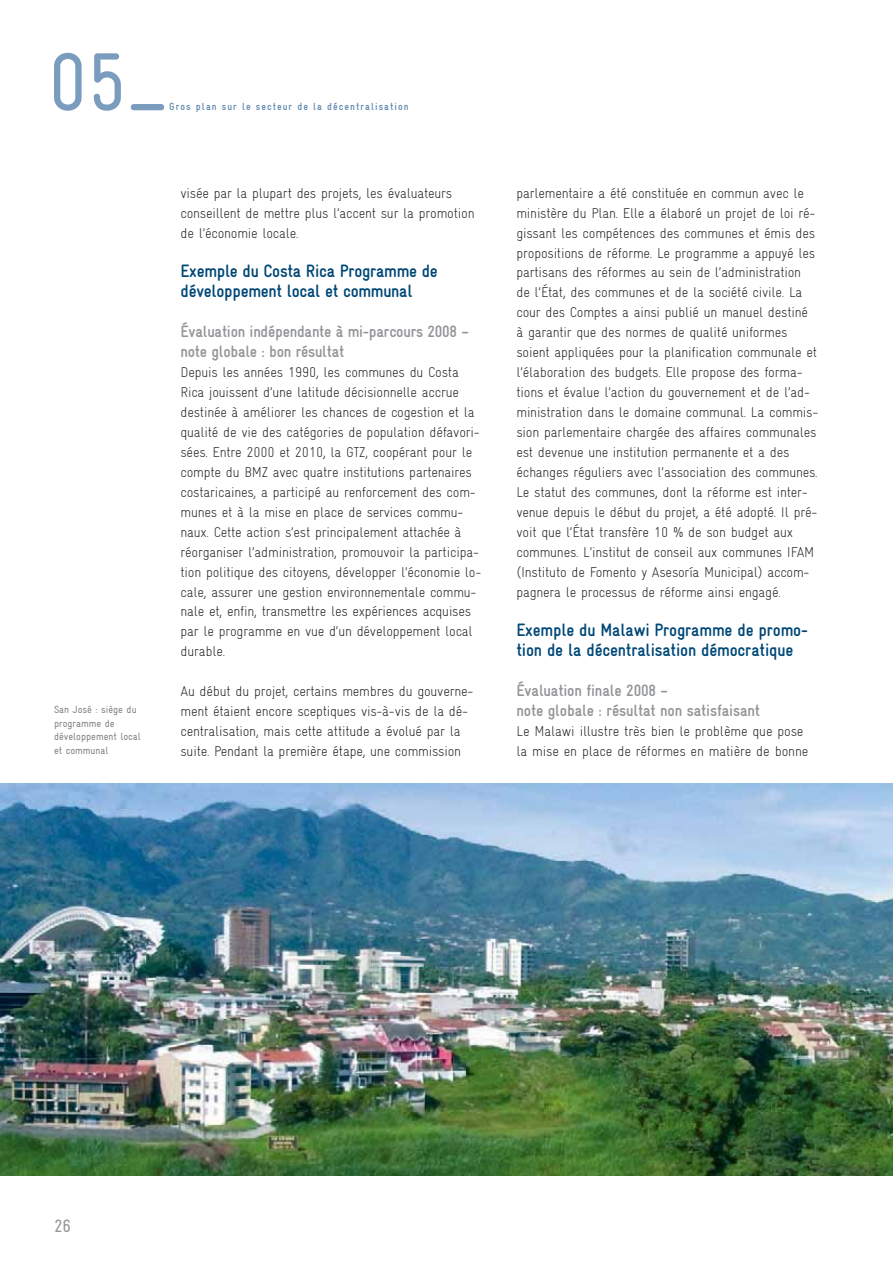
<style>
.page{position:relative;width:893px;height:1263px;background:#fff}
.page>*{position:absolute;margin:0;border:0;box-sizing:border-box;transform-origin:0 0}
.t1{font:condensed 82.5px "Gravur";color:#7a9cbe}
.t2{font:700 condensed 18px/20px "Gravur";letter-spacing:-.01em;color:#004877}
.t3{font:condensed 18px "Gravur";color:#939598}
.t4{font:700 condensed 16.5px/20px "Gravur";letter-spacing:-.015em;color:#939598}
.t5{font:300 condensed 14.25px/20px "Gravur";letter-spacing:-.015em;color:#231f20}
.t6{font:condensed 10.5px/13.5px "Gravur";color:#808285}
.t7{font:700 condensed 10.5px "Gravur";letter-spacing:.1em;color:#628cb1}
</style>
<div class="page">
<img style="left:0;top:784px;width:892px;height:391px">
<h1 class="t1" style="left:48px;top:51px;width:121px">05_</h1>
<p class="t7" style="left:169px;top:103px;width:241px">Gros plan sur le secteur de la décentralisation</p>
<p class="t6" style="left:54px;top:704px;width:89px">San José : siège du programme de développement local et communal</p>
<p class="t5" style="left:180px;top:184px;width:295px">visée par la plupart des projets, les évaluateurs conseillent de mettre plus l’accent sur la promotion de l’économie locale.</p>
<p class="t2" style="left:180px;top:263px;width:259px">Exemple du Costa Rica Programme de développement local et communal</p>
<p class="t4" style="left:180px;top:323px;width:290px">Évaluation indépendante à mi-parcours 2008 – note globale : bon résultat</p>
<p class="t5" style="left:180px;top:364px;width:302px">Depuis les années 1990, les communes du Costa Rica jouissent d’une latitude décisionnelle accrue destinée à améliorer les chances de cogestion et la qualité de vie des catégories de population défavori&shy;sées. Entre 2000 et 2010, la GTZ, coopérant pour le compte du BMZ avec quatre institutions partenaires costaricaines, a participé au renforcement des com&shy;munes et à la mise en place de services commu&shy;naux. Cette action s’est principalement attachée à réorganiser l’administration, promouvoir la participa&shy;tion politique des citoyens, développer l’économie lo&shy;cale, assurer une gestion environnementale commu&shy;nale et, enfin, transmettre les expériences acquises par le programme en vue d’un développement local durable.</p>
<p class="t5" style="left:180px;top:683px;width:294px">Au début du projet, certains membres du gouverne&shy;ment étaient encore sceptiques vis-à-vis de la dé&shy;centralisation, mais cette attitude a évolué par la suite. Pendant la première étape, une commission</p>
<p class="t5" style="left:516px;top:184px;width:303px">parlementaire a été constituée en commun avec le ministère du Plan. Elle a élaboré un projet de loi ré&shy;gissant les compétences des communes et émis des propositions de réforme. Le programme a appuyé les partisans des réformes au sein de l’administration<br>de l’État, des communes et de la société civile. La cour des Comptes a ainsi publié un manuel destiné à garantir que des normes de qualité uniformes soient appliquées pour la planification communale et l’élaboration des budgets. Elle propose des forma&shy;tions et évalue l’action du gouvernement et de l’ad&shy;ministration dans le domaine communal. La commis&shy;sion parlementaire chargée des affaires communales est devenue une institution permanente et a des échanges réguliers avec l’association des communes.<br>Le statut des communes, dont la réforme est inter&shy;venue depuis le début du projet, a été adopté. Il pré&shy;voit que l’État transfère 10 % de son budget aux communes. L’institut de conseil aux communes IFAM (Instituto de Fomento y Asesoría Municipal) accom&shy;pagnera le processus de réforme ainsi engagé.</p>
<p class="t2" style="left:516px;top:622px;width:293px">Exemple du Malawi Programme de promo&shy;tion de la décentralisation démocratique</p>
<p class="t4" style="left:516px;top:682px;width:245px">Évaluation finale 2008 –<br>note globale : résultat non satisfaisant</p>
<p class="t5" style="left:516px;top:723px;width:293px">Le Malawi illustre très bien le problème que pose la mise en place de réformes en matière de bonne</p>
<p class="t3" style="left:54px;top:1219px;width:19px">26</p>
</div>
